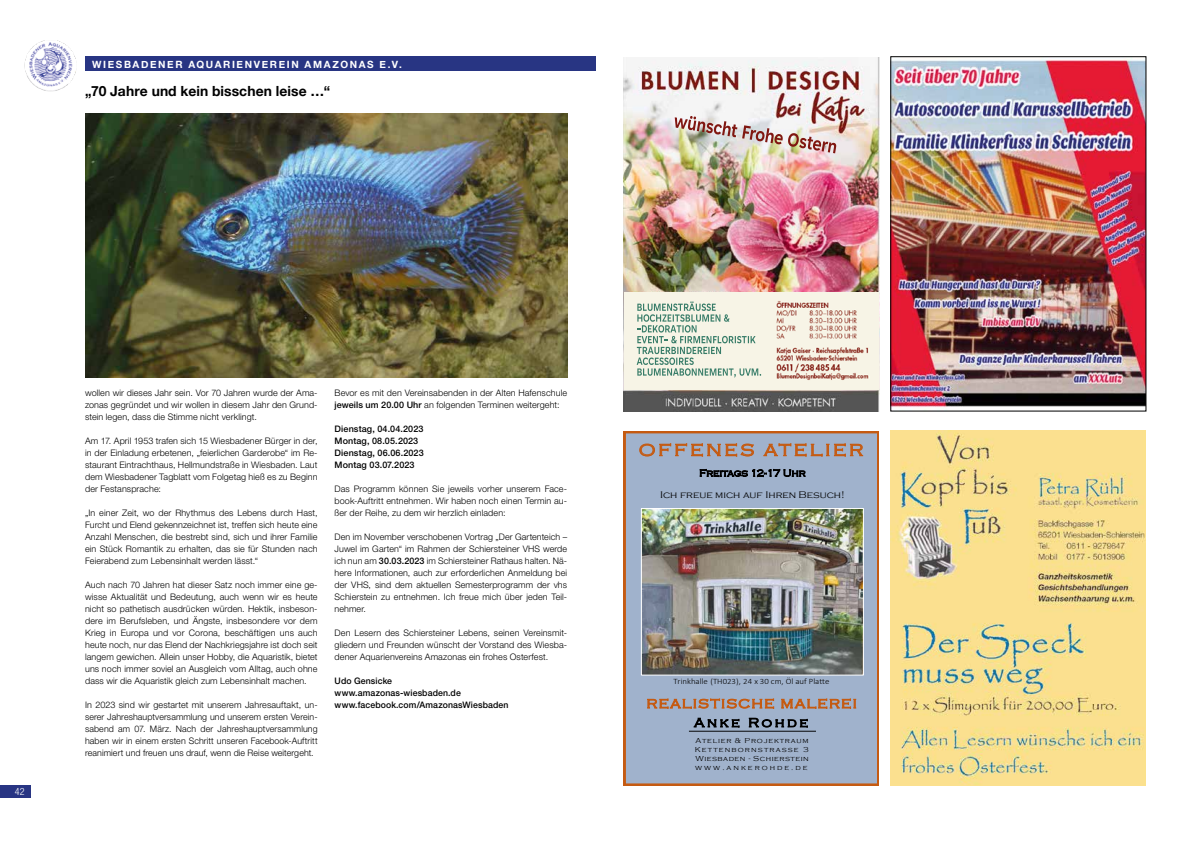
<style>
.page{position:relative;width:1191px;height:842px;background:#fff}
.page>*{position:absolute;margin:0;border:0;box-sizing:border-box;transform-origin:0 0}
.t1{font:300 17.2px "Copperplate Gothic";letter-spacing:.145em;color:#c55a11;scale:1.07 1}
.t2{font:700 14px "Helvetica Neue";letter-spacing:.005em;color:#000}
.t3{font:300 13.1px "Copperplate Gothic";letter-spacing:.095em;color:#c55a11;scale:1.07 1}
.t4{font:300 13.1px "Copperplate Gothic";letter-spacing:.195em;color:#000;scale:1.07 1}
.t5{font:700 10px "Helvetica Neue";letter-spacing:.16em;color:#fff}
.t6{font:300 condensed 10px "Helvetica Neue LT Std";color:#fff}
.t7{font:300 9.8px "Copperplate Gothic";color:#000;scale:1.07 1}
.t8{font:300 9px/12px "Helvetica Neue LT Std";letter-spacing:.01em;color:#000;text-align:justify}
.t9{font:500 9px/12px "Helvetica Neue LT Std";letter-spacing:.01em;color:#000}
.t10{font:300 8.2px "Calibri";color:#000;scale:1.07 1}
.t11{font:300 7.4px/8.9px "Copperplate Gothic";letter-spacing:.14em;color:#000;text-align:justify;scale:1.07 1}
.s1{font-weight:500}
</style>
<div class="page">
<div style="left:624px;top:432px;width:255px;height:353px;background:#a0b2cc"></div>
<img style="left:643px;top:510px;width:218px;height:163px">
<div style="left:641px;top:508px;width:222px;height:167px;border:1px solid #fff"></div>
<hr style="left:689px;top:731px;width:127px;height:1px;background:#000">
<img style="left:624px;top:57px;width:255px;height:354px">
<div style="left:624px;top:293px;width:254px;height:97px;background:#f7f4e6"></div>
<img style="left:776px;top:301px;width:93px;height:79px">
<svg style="left:636px;top:301px;width:125px;height:76px"></svg>
<img style="left:674px;top:116px;width:162px;height:37px">
<img style="left:890px;top:431px;width:256px;height:354px">
<img style="left:892px;top:59px;width:252px;height:349px">
<div style="left:0;top:785px;width:30px;height:13px;background:#283583"></div>
<img style="left:25px;top:40px;width:51px;height:52px">
<div style="left:85px;top:56px;width:510px;height:15px;background:#283583"></div>
<img style="left:85px;top:113px;width:482px;height:264px">
<p class="t5" style="left:92px;top:56px;width:311px">WIESBADENER AQUARIENVEREIN AMAZONAS E.V.</p>
<h2 class="t2" style="left:85px;top:80px;width:246px">„70 Jahre und kein bisschen leise …“</h2>
<p class="t6" style="left:15px;top:786px;width:11px">42</p>
<p class="t8" style="left:85px;top:387px;width:234px">wollen wir dieses Jahr sein. Vor 70 Jahren wurde der Ama&shy;zonas gegründet und wir wollen in diesem Jahr den Grund&shy;stein legen, dass die Stimme nicht verklingt.</p>
<p class="t8" style="left:85px;top:435px;width:234px">Am 17. April 1953 trafen sich 15 Wiesbadener Bürger in der, in der Einladung erbetenen, „feierlichen Garderobe“ im Re&shy;staurant Eintrachthaus, Hellmundstraße in Wiesbaden. Laut dem Wiesbadener Tagblatt vom Folgetag hieß es zu Beginn der Festansprache:</p>
<p class="t8" style="left:85px;top:507px;width:234px">„In einer Zeit, wo der Rhythmus des Lebens durch Hast, Furcht und Elend gekennzeichnet ist, treffen sich heute eine Anzahl Menschen, die bestrebt sind, sich und ihrer Familie ein Stück Romantik zu erhalten, das sie für Stunden nach Feierabend zum Lebensinhalt werden lässt.“</p>
<p class="t8" style="left:85px;top:579px;width:234px">Auch nach 70 Jahren hat dieser Satz noch immer eine ge&shy;wisse Aktualität und Bedeutung, auch wenn wir es heute nicht so pathetisch ausdrücken würden. Hektik, insbeson&shy;dere im Berufsleben, und Ängste, insbesondere vor dem Krieg in Europa und vor Corona, beschäftigen uns auch heute noch, nur das Elend der Nachkriegsjahre ist doch seit langem gewichen. Allein unser Hobby, die Aquaristik, bietet uns noch immer soviel an Ausgleich vom Alltag, auch ohne dass wir die Aquaristik gleich zum Lebensinhalt machen.</p>
<p class="t8" style="left:85px;top:699px;width:234px">In 2023 sind wir gestartet mit unserem Jahresauftakt, un&shy;serer Jahreshauptversammlung und unserem ersten Verein&shy;sabend am 07. März. Nach der Jahreshauptversammlung haben wir in einem ersten Schritt unseren Facebook-Auftritt reanimiert und freuen uns drauf, wenn die Reise weitergeht.</p>
<p class="t8" style="left:334px;top:387px;width:234px">Bevor es mit den Vereinsabenden in der Alten Hafenschule <span class="s1">jeweils um 20.00 Uhr</span> an folgenden Terminen weitergeht:</p>
<p class="t9" style="left:334px;top:423px;width:91px">Dienstag, 04.04.2023<br>Montag, 08.05.2023<br>Dienstag, 06.06.2023<br>Montag 03.07.2023</p>
<p class="t8" style="left:334px;top:483px;width:234px">Das Programm können Sie jeweils vorher unserem Face&shy;book-Auftritt entnehmen. Wir haben noch einen Termin au&shy;ßer der Reihe, zu dem wir herzlich einladen:</p>
<p class="t8" style="left:334px;top:531px;width:234px">Den im November verschobenen Vortrag „Der Gartenteich – Juwel im Garten“ im Rahmen der Schiersteiner VHS werde ich nun am <span class="s1">30.03.2023</span> im Schiersteiner Rathaus halten. Nä&shy;here Informationen, auch zur erforderlichen Anmeldung bei der VHS, sind dem aktuellen Semesterprogramm der vhs Schierstein zu entnehmen. Ich freue mich über jeden Teil&shy;nehmer.</p>
<p class="t8" style="left:334px;top:627px;width:234px">Den Lesern des Schiersteiner Lebens, seinen Vereinsmit&shy;gliedern und Freunden wünscht der Vorstand des Wiesba&shy;dener Aquarienvereins Amazonas ein frohes Osterfest.</p>
<p class="t9" style="left:334px;top:675px;width:175px">Udo Gensicke www.amazonas-wiesbaden.de www.facebook.com/AmazonasWiesbaden</p>
<h1 class="t1" style="left:638px;top:441px;width:211px">OFFENES ATELIER</h1>
<p class="t7" style="left:699px;top:468px;width:101px">Freitags 12-17 Uhr</p>
<p class="t7" style="left:660px;top:489px;width:174px">Ich freue mich auf Ihren Besuch!</p>
<p class="t10" style="left:673px;top:676px;width:147px">Trinkhalle (TH023), 24 x 30 cm, Öl auf Platte</p>
<h3 class="t3" style="left:646px;top:697px;width:198px">REALISTISCHE MALEREI</h3>
<h3 class="t4" style="left:694px;top:715px;width:108px">Anke Rohde</h3>
<p class="t11" style="left:695px;top:736px;width:108px">Atelier &amp; Projektraum Kettenbornstrasse 3<br>Wiesbaden - Schierstein www.ankerohde.de</p>
</div>
